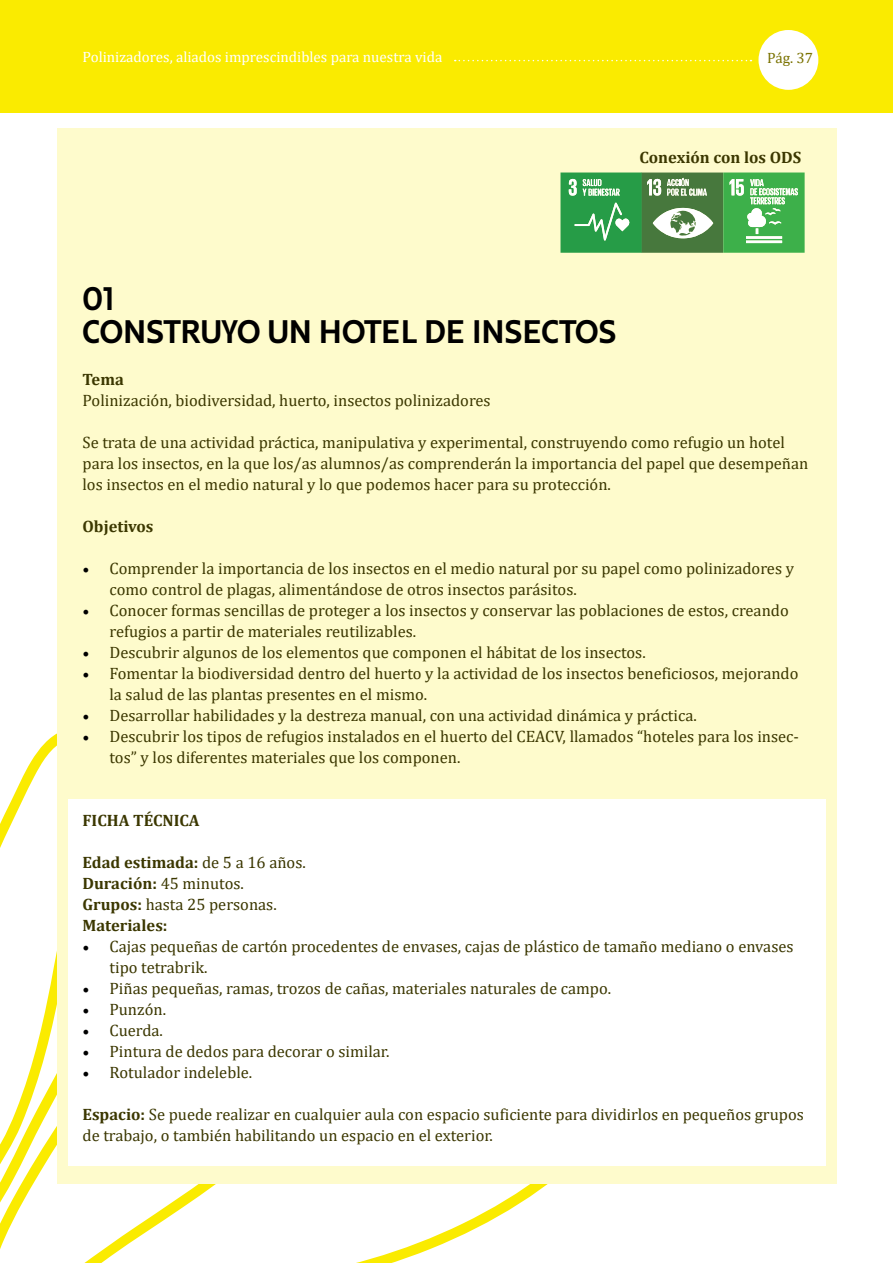
<style>
.page{position:relative;width:893px;height:1263px;background:#fff}
.page>*{position:absolute;margin:0;border:0;box-sizing:border-box;transform-origin:0 0}
.t1{font:28.5px/33px "June Expt Variable Active";color:#000}
.t2{font:16.5px/21px "Cambria";color:#3b3700}
.t3{font:700 16.5px/21px "Cambria";color:#3b3700}
.t4{font:15px "Cambria";color:#fff}
.t5{font:15px "Cambria";color:#7a7200}
.s1{font-family:"Minion Pro";font-size:18px;color:#000}
.s2{font-weight:400}
.s3{font-weight:700}
</style>
<div class="page">
<div style="left:0;top:0;width:893px;height:112px;background:#faeb00"></div>
<div style="left:758px;top:30px;width:60px;height:60px;background:#fff;border-radius:50%"></div>
<svg style="left:455px;top:60px;width:296px;height:1px"></svg>
<svg style="left:0;top:733px;width:699px;height:530px"></svg>
<div style="left:57px;top:128px;width:779px;height:1055px;background:#fefbcc"></div>
<div style="left:68px;top:799px;width:757px;height:366px;background:#fff"></div>
<svg style="left:560px;top:173px;width:245px;height:80px;background:#5ba964"></svg>
<p class="t4" style="left:82px;top:48px;width:361px">Polinizadores, aliados imprescindibles para nuestra vida</p>
<p class="t5" style="left:767px;top:49px;width:47px">Pág. 37</p>
<p class="t3" style="left:640px;top:146px;width:163px">Conexión con los ODS</p>
<h1 class="t1" style="left:82px;top:282px;width:535px">01<br>CONSTRUYO UN HOTEL DE INSECTOS</h1>
<p class="t3" style="left:82px;top:368px;width:43px">Tema</p>
<p class="t2" style="left:82px;top:390px;width:410px">Polinización, biodiversidad, huerto, insectos polinizadores</p>
<p class="t2" style="left:82px;top:432px;width:727px">Se trata de una actividad práctica, manipulativa y experimental, construyendo como refugio un hotel para los insectos, en la que los/as alumnos/as comprenderán la importancia del papel que desempeñan los insectos en el medio natural y lo que podemos hacer para su protección.</p>
<p class="t3" style="left:82px;top:515px;width:73px">Objetivos</p>
<p class="t2" style="left:110px;top:558px;width:686px;text-indent:-27px"><span class="s1">•</span> Comprender la importancia de los insectos en el medio natural por su papel como polinizadores y como control de plagas, alimentándose de otros insectos parásitos.</p>
<p class="t2" style="left:110px;top:600px;width:681px;text-indent:-27px"><span class="s1">•</span> Conocer formas sencillas de proteger a los insectos y conservar las poblaciones de estos, creando refugios a partir de materiales reutilizables.</p>
<p class="t2" style="left:82px;top:642px;width:565px"><span class="s1">•</span> Descubrir algunos de los elementos que componen el hábitat de los insectos.</p>
<p class="t2" style="left:110px;top:663px;width:690px;text-indent:-27px"><span class="s1">•</span> Fomentar la biodiversidad dentro del huerto y la actividad de los insectos beneficiosos, mejorando la salud de las plantas presentes en el mismo.</p>
<p class="t2" style="left:82px;top:705px;width:616px"><span class="s1">•</span> Desarrollar habilidades y la destreza manual, con una actividad dinámica y práctica.</p>
<p class="t2" style="left:110px;top:726px;width:691px;text-indent:-27px"><span class="s1">•</span> Descubrir los tipos de refugios instalados en el huerto del CEACV, llamados “hoteles para los insec&shy;tos” y los diferentes materiales que los componen.</p>
<p class="t3" style="left:83px;top:809px;width:119px">FICHA TÉCNICA</p>
<p class="t3" style="left:83px;top:851px;width:225px">Edad estimada: <span class="s2">de 5 a 16 años.<br></span>Duración: <span class="s2">45 minutos.<br></span>Grupos: <span class="s2">hasta 25 personas.<br></span>Materiales:</p>
<p class="t2" style="left:110px;top:936px;width:686px;text-indent:-27px"><span class="s1">•</span> Cajas pequeñas de cartón procedentes de envases, cajas de plástico de tamaño mediano o envases tipo tetrabrik.</p>
<p class="t2" style="left:82px;top:978px;width:530px"><span class="s1">•</span> Piñas pequeñas, ramas, trozos de cañas, materiales naturales de campo.</p>
<p class="t2" style="left:82px;top:999px;width:85px"><span class="s1">•</span> Punzón.</p>
<p class="t2" style="left:82px;top:1020px;width:82px"><span class="s1">•</span> Cuerda.</p>
<p class="t2" style="left:82px;top:1041px;width:309px"><span class="s1">•</span> Pintura de dedos para decorar o similar.</p>
<p class="t2" style="left:82px;top:1062px;width:171px"><span class="s1">•</span> Rotulador indeleble.</p>
<p class="t2" style="left:83px;top:1104px;width:723px"><span class="s3">Espacio:</span> Se puede realizar en cualquier aula con espacio suficiente para dividirlos en pequeños grupos de trabajo, o también habilitando un espacio en el exterior.</p>
</div>
